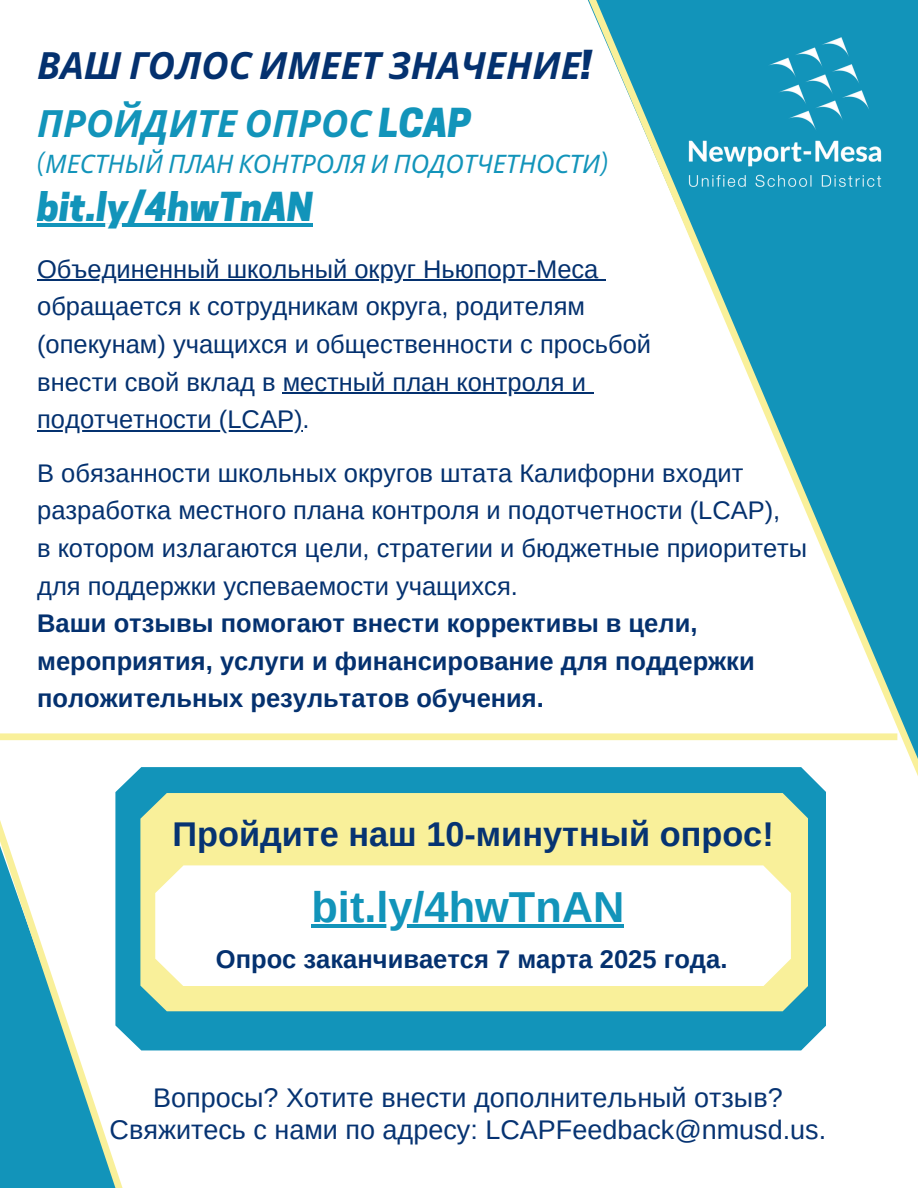
<style>
.page{position:relative;width:918px;height:1188px;background:#fff}
.page>*{position:absolute;margin:0;border:0;box-sizing:border-box;transform-origin:0 0}
.t1{font:700 43.35px "Arimo";color:#1294ba}
.t2{font:italic 700 37.5px "Noto Sans";color:#04316f}
.t3{font:italic 700 37.5px "Noto Sans";color:#1294ba}
.t4{font:italic 800 37.5px "Cooper Hewitt";color:#1294ba}
.t5{font:700 34.35px "Arimo";color:#063372}
.t6{font:27px/32.7px "Arimo";color:#063372;text-align:center}
.t7{font:25.5px/37.7px "Arimo";color:#04316f}
.t8{font:700 25.5px/37.7px "Arimo";color:#04316f}
.t9{font:italic 25.5px "Noto Sans";color:#1294ba}
.s1{font-family:"Cooper Hewitt";font-weight:800}
.s2{font-family:"Cooper Hewitt"}
</style>
<div class="page">
<svg style="left:0;top:740px;width:176px;height:448px"></svg>
<hr style="left:37px;top:280px;width:561px;height:1px;background:#04316f">
<hr style="left:283px;top:392px;width:303px;height:2px;background:#04316f">
<hr style="left:37px;top:430px;width:266px;height:2px;background:#04316f">
<hr style="left:37px;top:224px;width:276px;height:3px;background:#1294ba">
<div style="left:0;top:733px;width:897px;height:7px;background:#f9f09a"></div>
<svg style="left:562px;top:0;width:356px;height:776px"></svg>
<div style="left:115px;top:767px;width:711px;height:283px;background:#1294ba"></div>
<div style="left:140px;top:793px;width:668px;height:218px;background:#f9f09a"></div>
<svg style="left:155px;top:865px;width:636px;height:121px"></svg>
<hr style="left:312px;top:924px;width:312px;height:4px;background:#1294ba">
<h2 class="t2" style="left:37px;top:39px;width:556px">ВАШ ГОЛОС ИМЕЕТ ЗНАЧЕНИЕ<span class="s1">!</span></h2>
<h2 class="t3" style="left:37px;top:97px;width:435px">ПРОЙДИТЕ ОПРОС <span class="s1">LCAP</span></h2>
<p class="t9" style="left:37px;top:145px;width:572px"><span class="s2">(</span>МЕСТНЫЙ ПЛАН КОНТРОЛЯ И ПОДОТЧЕТНОСТИ<span class="s2">)</span></p>
<h2 class="t4" style="left:37px;top:185px;width:277px">bit.ly/4hwTnAN</h2>
<p class="t7" style="left:37px;top:250px;width:616px">Объединенный школьный округ Ньюпорт-Меса обращается к сотрудникам округа, родителям (опекунам) учащихся и общественности с просьбой внести свой вклад в местный план контроля и подотчетности (LCAP).</p>
<p class="t7" style="left:37px;top:454px;width:772px">В обязанности школьных округов штата Калифорни входит разработка местного плана контроля и подотчетности (LCAP),<br>в котором излагаются цели, стратегии и бюджетные приоритеты для поддержки успеваемости учащихся.</p>
<p class="t8" style="left:37px;top:605px;width:719px">Ваши отзывы помогают внести коррективы в цели, мероприятия, услуги и финансирование для поддержки положительных результатов обучения.</p>
<h3 class="t5" style="left:172px;top:810px;width:603px">Пройдите наш 10-минутный опрос!</h3>
<h1 class="t1" style="left:312px;top:877px;width:314px">bit.ly/4hwTnAN</h1>
<p class="t8" style="left:216px;top:940px;width:513px">Опрос заканчивается 7 марта 2025 года.</p>
<p class="t6" style="left:110px;top:1081px;width:718px">Вопросы? Хотите внести дополнительный отзыв?<br>Свяжитесь с нами по адресу: LCAPFeedback@nmusd.us.</p>
</div>
